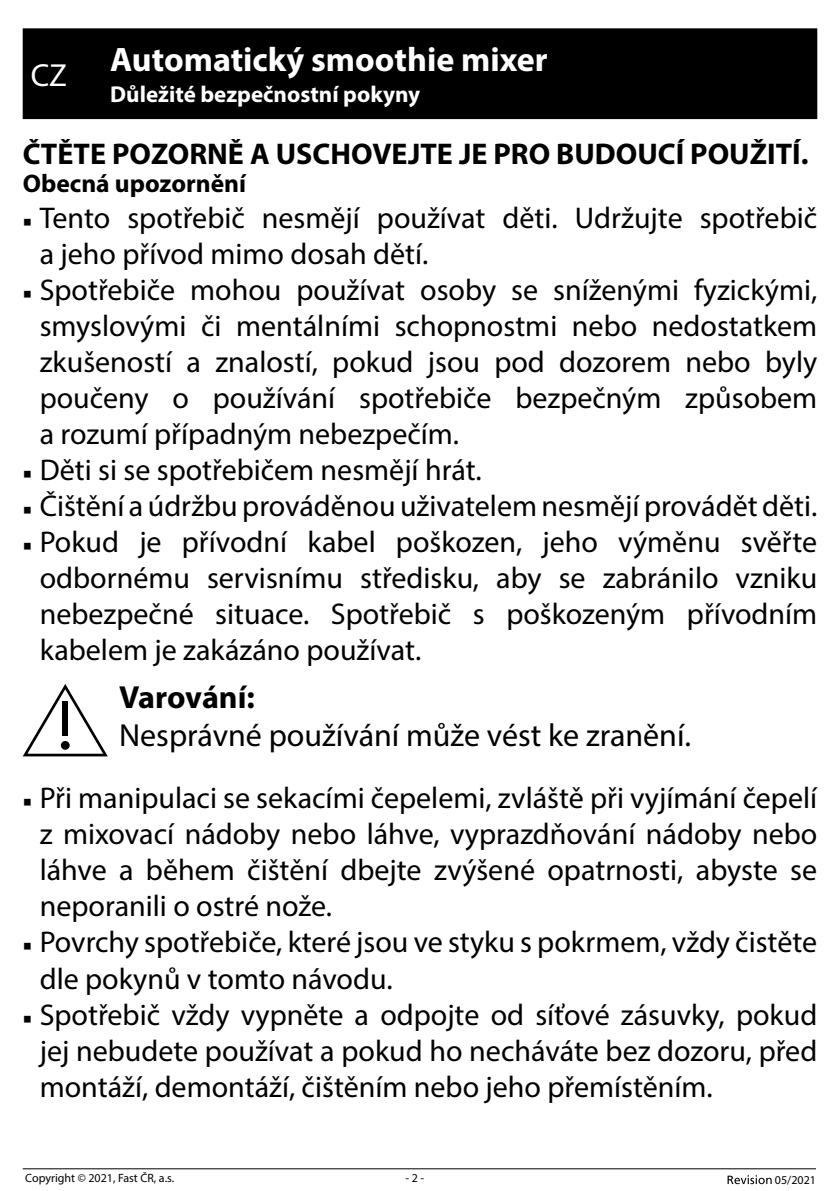
<style>
.page{position:relative;width:840px;height:1191px;background:#fff}
.page>*{position:absolute;margin:0;border:0;box-sizing:border-box;transform-origin:0 0}
.t1{font:700 34px "Myriad Pro";color:#fff}
.t2{font:32px "Myriad Pro";color:#000}
.t3{font:700 32px "Myriad Pro";letter-spacing:-.005em;color:#000}
.t4{font:32px "Myriad Pro";color:#fff}
.t5{font:30px/36px "Myriad Pro";color:#000;text-align:justify}
.t6{font:700 30px "Myriad Pro";color:#000}
.t7{font:700 25.4px "Myriad Pro";color:#000}
.t8{font:700 23px "Myriad Pro";color:#fff}
.t9{font:12px "Myriad Pro";color:#000}
.s1{font-family:"Minion Pro";font-size:23px}
</style>
<div class="page">
<svg style="left:727px;top:1175px;width:44px;height:9px"></svg>
<hr style="left:23px;top:1168px;width:792px;height:1px;background:#000">
<div style="left:23px;top:28px;width:793px;height:91px;background:#000"></div>
<svg style="left:23px;top:684px;width:85px;height:72px"></svg>
<div style="left:62px;top:701px;width:6px;height:35px;background:#000"></div>
<div style="left:61px;top:741px;width:9px;height:8px;background:#000;border-radius:50%"></div>
<p class="t1" style="left:110px;top:37px;width:438px">Automatický smoothie mixer</p>
<p class="t8" style="left:110px;top:79px;width:311px">Důležité bezpečnostní pokyny</p>
<p class="t6" style="left:23px;top:134px;width:786px">ČTĚTE POZORNĚ A USCHOVEJTE JE PRO BUDOUCÍ POUŽITÍ.</p>
<p class="t7" style="left:23px;top:167px;width:225px">Obecná upozornění</p>
<p class="t5" style="left:40px;top:199px;width:778px;text-indent:-17px"><span class="s1">■</span> Tento spotřebič nesmějí používat děti. Udržujte spotřebič a jeho přívod mimo dosah dětí.</p>
<p class="t5" style="left:40px;top:271px;width:778px;text-indent:-17px"><span class="s1">■</span> Spotřebiče mohou používat osoby se sníženými fyzickými, smyslovými či mentálními schopnostmi nebo nedostatkem zkušeností a znalostí, pokud jsou pod dozorem nebo byly poučeny o používání spotřebiče bezpečným způsobem a rozumí případným nebezpečím.</p>
<p class="t5" style="left:23px;top:451px;width:460px"><span class="s1">■</span> Děti si se spotřebičem nesmějí hrát.</p>
<p class="t5" style="left:23px;top:487px;width:795px"><span class="s1">■</span> Čištění a údržbu prováděnou uživatelem nesmějí provádět děti.</p>
<p class="t5" style="left:40px;top:523px;width:778px;text-indent:-17px"><span class="s1">■</span> Pokud je přívodní kabel poškozen, jeho výměnu svěřte odbornému servisnímu středisku, aby se zabránilo vzniku nebezpečné situace. Spotřebič s poškozeným přívodním kabelem je zakázáno používat.</p>
<p class="t3" style="left:119px;top:676px;width:137px">Varování:</p>
<p class="t2" style="left:119px;top:716px;width:573px">Nesprávné používání může vést ke zranění.</p>
<p class="t5" style="left:40px;top:780px;width:778px;text-indent:-17px"><span class="s1">■</span> Při manipulaci se sekacími čepelemi, zvláště při vyjímání čepelí z mixovací nádoby nebo láhve, vyprazdňování nádoby nebo láhve a během čištění dbejte zvýšené opatrnosti, abyste se neporanili o ostré nože.</p>
<p class="t5" style="left:40px;top:924px;width:778px;text-indent:-17px"><span class="s1">■</span> Povrchy spotřebiče, které jsou ve styku s pokrmem, vždy čistěte dle pokynů v tomto návodu.</p>
<p class="t5" style="left:40px;top:996px;width:778px;text-indent:-17px"><span class="s1">■</span> Spotřebič vždy vypněte a odpojte od síťové zásuvky, pokud jej nebudete používat a pokud ho necháváte bez dozoru, před montáží, demontáží, čištěním nebo jeho přemístěním.</p>
<p class="t4" style="left:31px;top:55px;width:38px">CZ</p>
<p class="t9" style="left:25px;top:1170px;width:150px">Copyright © 2021, Fast ČR, a.s.</p>
<p class="t9" style="left:405px;top:1170px;width:20px">- 2 -</p>
<p class="t9" style="left:774px;top:1172px;width:43px">05/2021</p>
</div>
